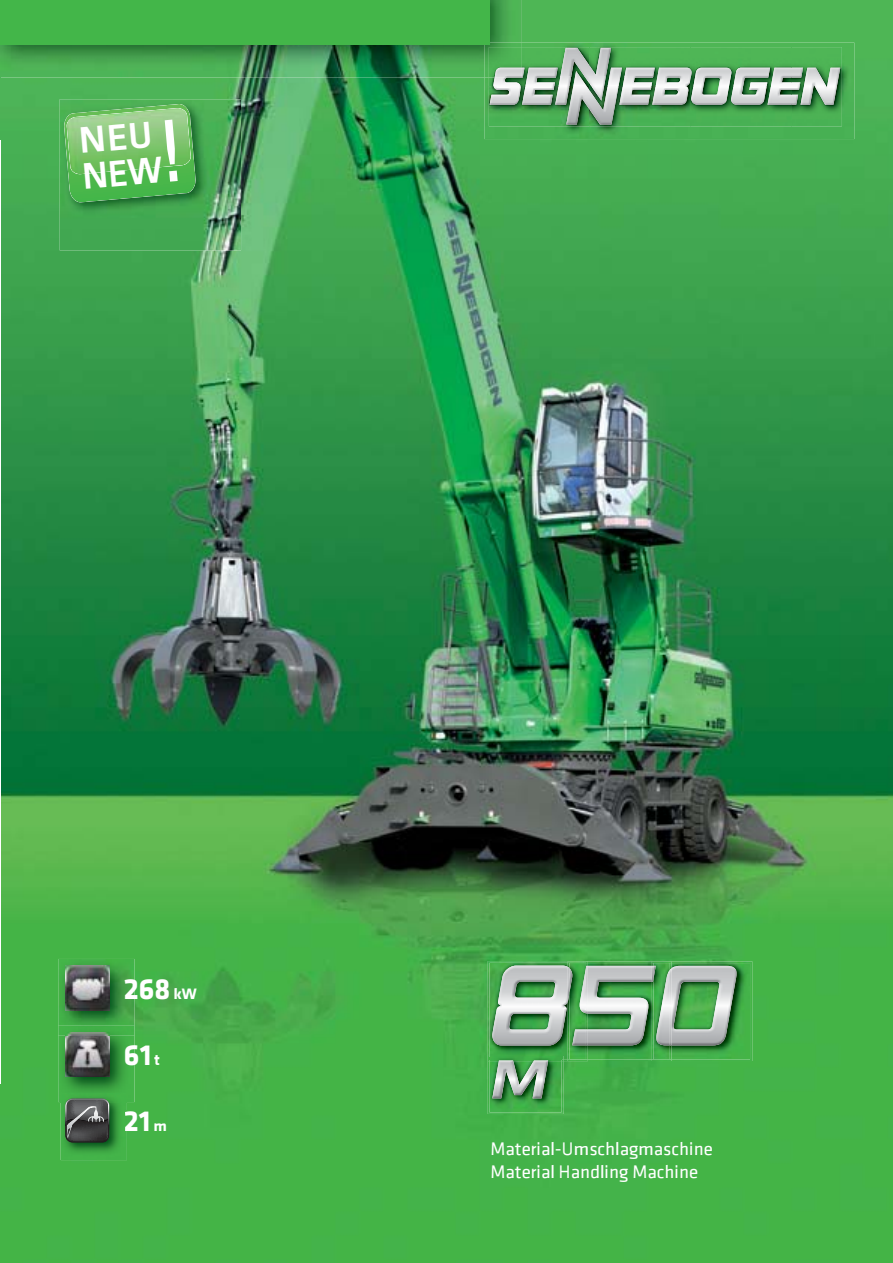
<style>
.page{position:relative;width:893px;height:1263px;background:#fff}
.page>*{position:absolute;margin:0;border:0;box-sizing:border-box;transform-origin:0 0}
.t1{font:38.4px/36.2px "Klavika Medium+T42+QPDMMS";color:#fff}
.t2{font:30.15px/66.2px "Klavika Bold+T42+KSJDOO";color:#fff}
.t3{font:30px "Klavika Bold+T42+KSJDOO";color:#fff}
.t4{font:18.75px/22.5px "Klavika Regular+T42+EQHXXU";color:#fff}
.s1{font-size:15.9px}
.s2{font-size:15.75px}
</style>
<div class="page">
<img style="left:0;top:0;width:893px;height:1263px">
<img style="left:0;top:0;width:522px;height:77px">
<div style="left:0;top:0;width:489px;height:44px;background:#43b649"></div>
<img style="left:484px;top:43px;width:370px;height:96px">
<img style="left:484px;top:43px;width:38px;height:34px">
<img style="left:489px;top:47px;width:353px;height:79px">
<img style="left:489px;top:47px;width:33px;height:30px">
<img style="left:566px;top:105px;width:57px;height:20px">
<img style="left:803px;top:68px;width:37px;height:37px">
<img style="left:770px;top:68px;width:33px;height:37px">
<img style="left:654px;top:68px;width:116px;height:37px">
<img style="left:560px;top:48px;width:95px;height:28px">
<img style="left:558px;top:76px;width:96px;height:29px">
<img style="left:524px;top:68px;width:34px;height:37px">
<img style="left:490px;top:68px;width:34px;height:37px">
<img style="left:495px;top:68px;width:27px;height:9px">
<img style="left:58px;top:959px;width:77px;height:67px">
<img style="left:65px;top:966px;width:44px;height:44px">
<img style="left:58px;top:1035px;width:77px;height:67px">
<img style="left:58px;top:1026px;width:77px;height:9px">
<img style="left:65px;top:1033px;width:44px;height:44px">
<img style="left:60px;top:99px;width:181px;height:151px">
<img style="left:66px;top:108px;width:125px;height:66px">
<img style="left:61px;top:1094px;width:66px;height:66px">
<img style="left:125px;top:1111px;width:2px;height:20px">
<svg style="left:65px;top:1098px;width:44px;height:45px;background:#555957"></svg>
<img style="left:488px;top:1061px;width:76px;height:53px">
<img style="left:489px;top:1061px;width:72px;height:51px">
<img style="left:492px;top:1061px;width:56px;height:37px">
<img style="left:671px;top:961px;width:81px;height:100px">
<img style="left:671px;top:963px;width:79px;height:97px">
<img style="left:671px;top:966px;width:65px;height:79px">
<img style="left:488px;top:961px;width:164px;height:100px">
<img style="left:488px;top:1056px;width:76px;height:5px">
<img style="left:499px;top:1061px;width:49px;height:1px">
<img style="left:489px;top:963px;width:79px;height:96px">
<img style="left:489px;top:1056px;width:75px;height:3px">
<img style="left:492px;top:966px;width:76px;height:80px">
<img style="left:652px;top:961px;width:19px;height:100px">
<img style="left:669px;top:968px;width:2px;height:77px">
<img style="left:568px;top:961px;width:20px;height:100px">
<img style="left:568px;top:967px;width:1px;height:35px">
<img style="left:652px;top:963px;width:1px;height:96px">
<img style="left:653px;top:963px;width:16px;height:96px">
<img style="left:656px;top:971px;width:13px;height:74px">
<img style="left:569px;top:963px;width:17px;height:96px">
<img style="left:569px;top:968px;width:3px;height:25px">
<img style="left:586px;top:966px;width:66px;height:79px">
<svg style="left:652px;top:966px;width:4px;height:16px"></svg>
<img style="left:572px;top:968px;width:14px;height:77px">
<svg style="left:68px;top:104px;width:122px;height:78px;background:#79c36d"></svg>
<h1 class="t1" style="left:78px;top:123px;width:82px;rotate:-5deg">NEU<br>NEW</h1>
<h2 class="t2" style="left:124px;top:954px;width:74px">268 <span class="s1">kW<br></span>61 <span class="s1">t</span></h2>
<h3 class="t3" style="left:124px;top:1099px;width:44px">21<span class="s2">m</span></h3>
<p class="t4" style="left:490px;top:1139px;width:224px">Material-Umschlagmaschine<br>Material Handling Machine</p>
</div>
